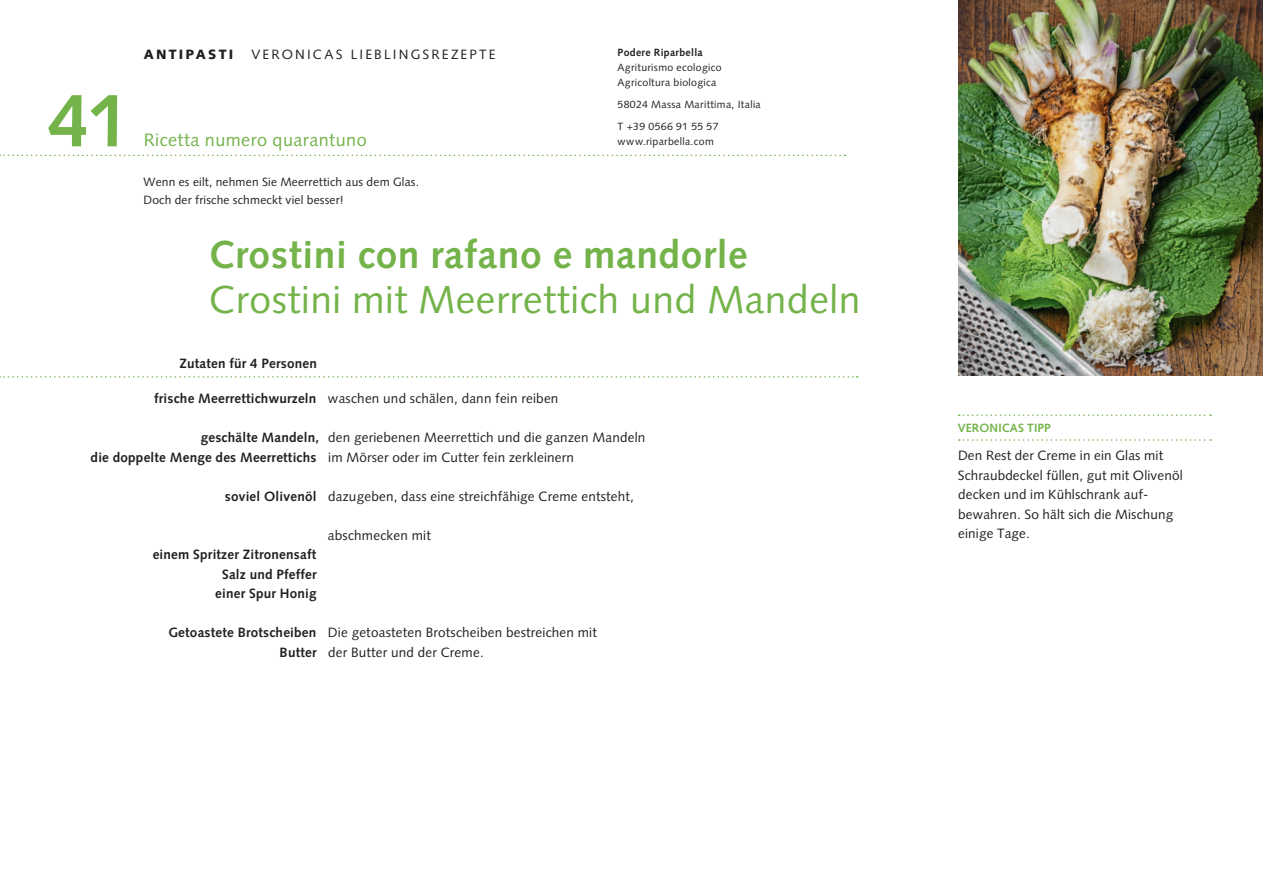
<style>
.page{position:relative;width:1263px;height:893px;background:#fff}
.page>*{position:absolute;margin:0;border:0;box-sizing:border-box;transform-origin:0 0}
.t1{font:700 75px "Syntax CL";color:#73b349}
.t2{font:39px "Syntax CL";letter-spacing:.015em;color:#73b349}
.t3{font:700 39px "Syntax CL";letter-spacing:.015em;color:#73b349}
.t4{font:18px "Syntax CL";letter-spacing:.025em;color:#73b349}
.t5{font:13.5px/19.5px "Syntax CL";letter-spacing:.015em;color:#231f20}
.t6{font:700 13.5px/19.5px "Syntax CL";letter-spacing:.015em;color:#231f20;text-align:right}
.t7{font:13.5px "Syntax CL";letter-spacing:.16em;color:#231f20}
.t8{font:900 13.5px "Syntax";letter-spacing:.165em;color:#231f20}
.t9{font:12px/18px "Syntax CL";letter-spacing:.015em;color:#231f20}
.t10{font:700 12px "Syntax CL";letter-spacing:.01em;color:#73b349}
.t11{font:10.5px/15px "Syntax CL";letter-spacing:.03em;color:#231f20}
.t12{font:700 10.5px "Syntax CL";letter-spacing:.03em;color:#231f20}
</style>
<div class="page">
<img style="left:958px;top:0;width:305px;height:375px">
<svg style="left:0;top:155px;width:845px;height:1px"></svg>
<svg style="left:0;top:376px;width:858px;height:2px"></svg>
<svg style="left:959px;top:414px;width:252px;height:2px"></svg>
<svg style="left:959px;top:439px;width:252px;height:2px"></svg>
<h1 class="t1" style="left:48px;top:77px;width:82px">41</h1>
<p class="t8" style="left:144px;top:46px;width:89px">ANTIPASTI</p>
<p class="t7" style="left:251px;top:46px;width:246px">Ver onica s Li ebli ngsr ezept e</p>
<h3 class="t4" style="left:144px;top:129px;width:224px">Ricetta numero quarantuno</h3>
<p class="t9" style="left:144px;top:173px;width:277px">Wenn es eilt, nehmen Sie Meerrettich aus dem Glas.<br>Doch der frische schmeckt viel besser!</p>
<p class="t12" style="left:618px;top:47px;width:87px">Podere Riparbella</p>
<p class="t11" style="left:618px;top:60px;width:106px">Agriturismo ecologico<br>Agricoltura biologica</p>
<p class="t11" style="left:618px;top:94px;width:145px;line-height:21.8px">58024 Massa Marittima, Italia<br>T +39 0566 91 55 57</p>
<p class="t11" style="left:618px;top:134px;width:98px">www.riparbella.com</p>
<h2 class="t3" style="left:208px;top:232px;width:541px">Crostini con rafano e mandorle</h2>
<h2 class="t2" style="left:209px;top:277px;width:652px">Crostini mit Meerrettich und Mandeln</h2>
<p class="t6" style="left:180px;top:354px;width:139px">Zutaten für 4 Personen</p>
<p class="t6" style="left:154px;top:389px;width:164px">frische Meerrettichwurzeln</p>
<p class="t6" style="left:91px;top:428px;width:230px">geschälte Mandeln,<br>die doppelte Menge des Meerrettichs</p>
<p class="t6" style="left:225px;top:487px;width:93px">soviel Olivenöl</p>
<p class="t6" style="left:153px;top:545px;width:165px">einem Spritzer Zitronensaft<br>Salz und Pfeffer<br>einer Spur Honig</p>
<p class="t6" style="left:168px;top:623px;width:150px">Getoastete Brotscheiben<br>Butter</p>
<p class="t5" style="left:328px;top:389px;width:232px">waschen und schälen, dann fein reiben</p>
<p class="t5" style="left:328px;top:428px;width:319px">den geriebenen Meerrettich und die ganzen Mandeln im Mörser oder im Cutter fein zerkleinern</p>
<p class="t5" style="left:328px;top:486px;width:307px">dazugeben, dass eine streichfähige Creme entsteht,</p>
<p class="t5" style="left:328px;top:525px;width:104px">abschmecken mit</p>
<p class="t5" style="left:328px;top:623px;width:270px">Die getoasteten Brotscheiben bestreichen mit der Butter und der Creme.</p>
<p class="t10" style="left:958px;top:421px;width:87px">veronicas tipp</p>
<p class="t5" style="left:958px;top:446px;width:226px">Den Rest der Creme in ein Glas mit<br>Schraubdeckel füllen, gut mit Olivenöl decken und im Kühlschrank auf&shy;bewahren. So hält sich die Mischung einige Tage.</p>
</div>
